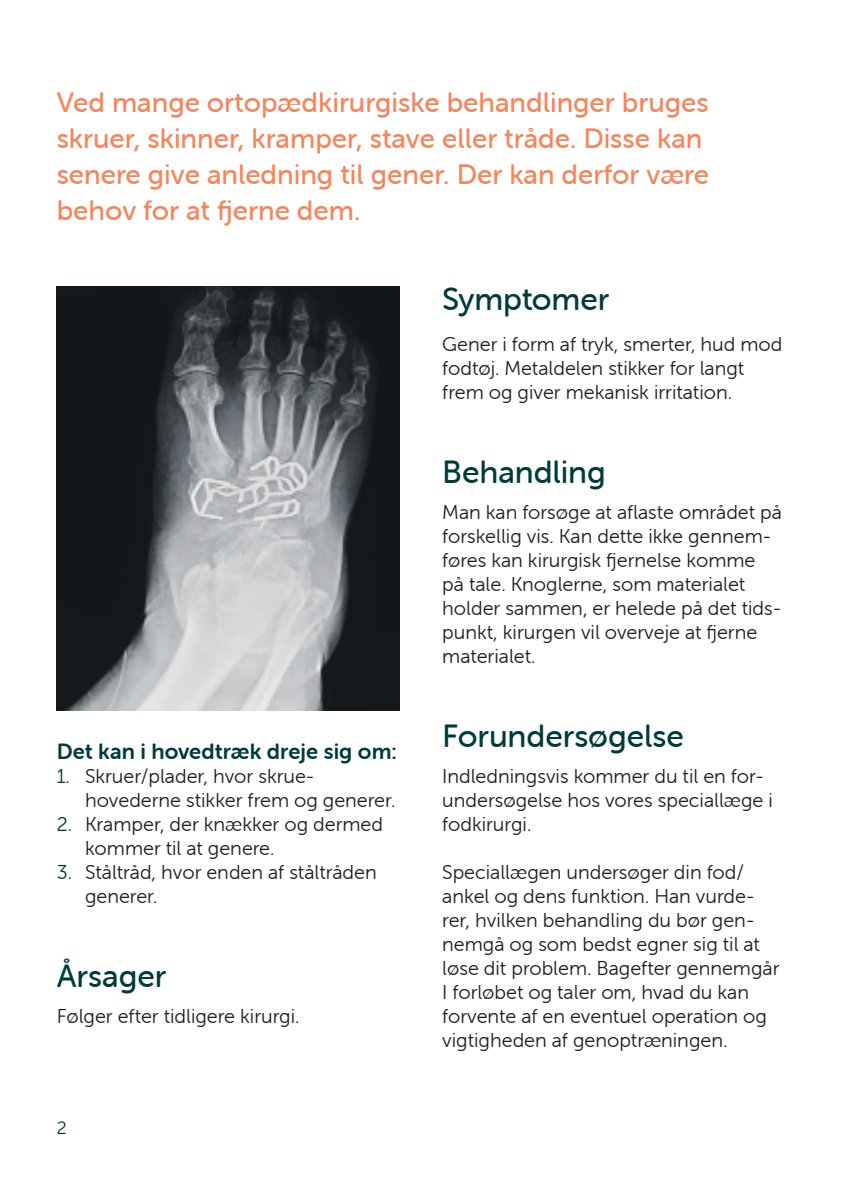
<style>
.page{position:relative;width:842px;height:1191px;background:#fff}
.page>*{position:absolute;margin:0;border:0;box-sizing:border-box;transform-origin:0 0}
.t1{font:32px "Museo Sans Rounded 500";letter-spacing:-.005em;color:#003b3c}
.t2{font:28px/36px "Museo Sans Rounded 500";color:#f5855b}
.t3{font:22px "Museo Sans Rounded 700";letter-spacing:.005em;color:#003b3c}
.t4{font:20px/24px "Museo Sans Rounded 300";color:#231f20}
.t5{font:18px "Museo Sans Rounded 300";color:#003b3c}
.s1{color:#003b3c}
</style>
<div class="page">
<img style="left:57px;top:286px;width:343px;height:425px">
<h2 class="t2" style="left:57px;top:84px;width:654px">Ved mange ortopædkirurgiske behandlinger bruges skruer, skinner, kramper, stave eller tråde. Disse kan senere give anledning til gener. Der kan derfor være behov for at fjerne dem.</h2>
<h1 class="t1" style="left:442px;top:282px;width:168px">Symptomer</h1>
<p class="t4" style="left:442px;top:332px;width:342px">Gener i form af tryk, smerter, hud mod fodtøj. Metaldelen stikker for langt frem og giver mekanisk irritation.</p>
<p class="t3" style="left:57px;top:739px;width:342px">Det kan i hovedtræk dreje sig om:</p>
<p class="t4" style="left:85px;top:764px;width:312px;text-indent:-28px"><span class="s1">1.</span> Skruer/plader, hvor skrue&shy;hovederne stikker frem og generer.</p>
<p class="t4" style="left:85px;top:812px;width:300px;text-indent:-28px"><span class="s1">2.</span> Kramper, der knækker og dermed kommer til at genere.</p>
<p class="t4" style="left:85px;top:860px;width:293px;text-indent:-28px"><span class="s1">3.</span> Ståltråd, hvor enden af ståltråden generer.</p>
<h1 class="t1" style="left:57px;top:958px;width:111px">Årsager</h1>
<p class="t4" style="left:57px;top:1004px;width:244px">Følger efter tidligere kirurgi.</p>
<p class="t5" style="left:57px;top:1118px;width:11px">2</p>
<h1 class="t1" style="left:442px;top:454px;width:165px">Behandling</h1>
<p class="t4" style="left:442px;top:500px;width:341px">Man kan forsøge at aflaste området på forskellig vis. Kan dette ikke gennem&shy;føres kan kirurgisk fjernelse komme på tale. Knoglerne, som materialet holder sammen, er helede på det tids&shy;punkt, kirurgen vil overveje at fjerne materialet.</p>
<h1 class="t1" style="left:442px;top:718px;width:243px">Forundersøgelse</h1>
<p class="t4" style="left:442px;top:764px;width:332px">Indledningsvis kommer du til en for&shy;undersøgelse hos vores speciallæge i fodkirurgi.</p>
<p class="t4" style="left:442px;top:860px;width:339px">Speciallægen undersøger din fod/ ankel og dens funktion. Han vurde&shy;rer, hvilken behandling du bør gen&shy;nemgå og som bedst egner sig til at løse dit problem. Bagefter gennemgår I forløbet og taler om, hvad du kan forvente af en eventuel operation og vigtigheden af genoptræningen.</p>
</div>
